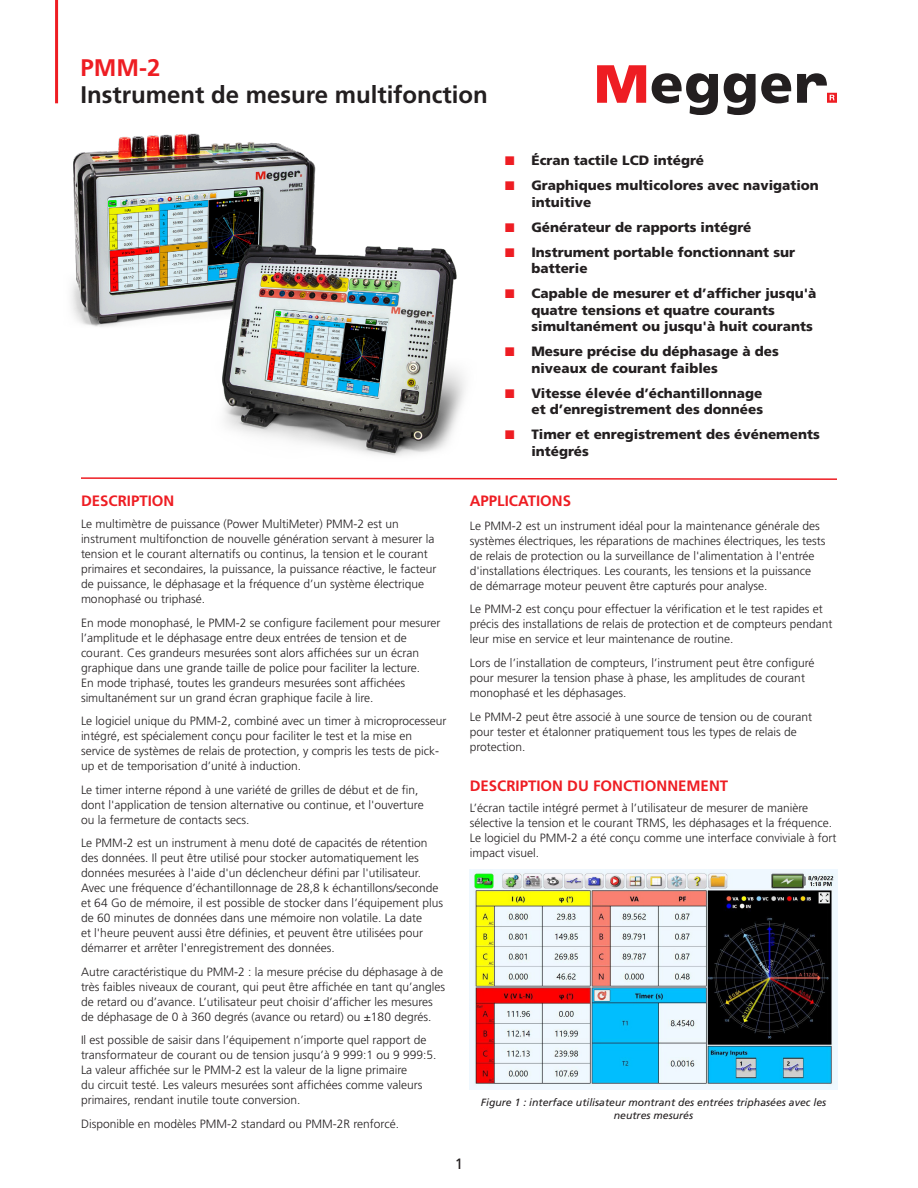
<style>
.page{position:relative;width:918px;height:1188px;background:#fff}
.page>*{position:absolute;margin:0;border:0;box-sizing:border-box;transform-origin:0 0}
.t1{font:700 24px "Frutiger LT Pro";color:#231f20}
.t2{font:700 24px "Frutiger LT Pro";color:#ee1d23}
.Body_Header{font:700 15px "Frutiger LT Std";color:#ee1d23}
.Body_Content{font:700 15px "Frutiger LT Pro";color:#ee1d23}
.Body_Header-2{font:700 15px "Frutiger LT Pro";color:#ee1d23}
.t3{font:15px "Frutiger LT Pro";color:#231f20}
.t4{font:900 13.5px/16.5px "Frutiger LT Pro";color:#231f20}
.Body_Content-2{font:300 12px/15px "Frutiger LT Pro";color:#231f20}
.t5{font:italic 10.5px/12.6px "Frutiger LT Pro";color:#231f20;text-align:center}
</style>
<div class="page">
<svg style="left:597px;top:65px;width:49px;height:38px"></svg>
<svg style="left:652px;top:73px;width:66px;height:42px"></svg>
<svg style="left:724px;top:73px;width:67px;height:42px"></svg>
<svg style="left:797px;top:73px;width:40px;height:30px"></svg>
<hr style="left:55px;top:0;width:3px;height:103px;background:#ee1d23">
<img style="left:470px;top:870px;width:367px;height:220px">
<svg style="left:81px;top:477px;width:756px;height:3px"></svg>
<img style="left:71px;top:133px;width:245px;height:194px">
<img style="left:210px;top:239px;width:255px;height:217px">
<h1 class="t2" style="left:81px;top:54px;width:81px">PMM-2</h1>
<h1 class="t1" style="left:81px;top:81px;width:409px">Instrument de mesure multifonction</h1>
<p class="t4" style="left:531px;top:152px;width:174px">Écran tactile LCD intégré</p>
<p class="t4" style="left:531px;top:177px;width:289px">Graphiques multicolores avec navigation intuitive</p>
<p class="t4" style="left:531px;top:219px;width:221px">Générateur de rapports intégré</p>
<p class="t4" style="left:531px;top:244px;width:265px">Instrument portable fonctionnant sur batterie</p>
<p class="t4" style="left:531px;top:285px;width:286px">Capable de mesurer et d’afficher jusqu'à quatre tensions et quatre courants simultanément ou jusqu'à huit courants</p>
<p class="t4" style="left:531px;top:343px;width:249px">Mesure précise du déphasage à des niveaux de courant faibles</p>
<p class="t4" style="left:531px;top:385px;width:233px">Vitesse élevée d’échantillonnage et d’enregistrement des données</p>
<p class="t4" style="left:531px;top:426px;width:290px">Timer et enregistrement des événements intégrés</p>
<p class="Body_Header-2" style="left:81px;top:492px;width:95px">DESCRIPTION</p>
<p class="Body_Content-2" style="left:81px;top:517px;width:357px">Le multimètre de puissance (Power MultiMeter) PMM-2 est un instrument multifonction de nouvelle génération servant à mesurer la tension et le courant alternatifs ou continus, la tension et le courant primaires et secondaires, la puissance, la puissance réactive, le facteur de puissance, le déphasage et la fréquence d’un système électrique monophasé ou triphasé.</p>
<p class="Body_Content-2" style="left:81px;top:615px;width:361px">En mode monophasé, le PMM-2 se configure facilement pour mesurer l’amplitude et le déphasage entre deux entrées de tension et de courant. Ces grandeurs mesurées sont alors affichées sur un écran graphique dans une grande taille de police pour faciliter la lecture.<br>En mode triphasé, toutes les grandeurs mesurées sont affichées simultanément sur un grand écran graphique facile à lire.</p>
<p class="Body_Content-2" style="left:81px;top:714px;width:367px">Le logiciel unique du PMM-2, combiné avec un timer à microprocesseur intégré, est spécialement conçu pour faciliter le test et la mise en service de systèmes de relais de protection, y compris les tests de pick&shy;up et de temporisation d’unité à induction.</p>
<p class="Body_Content-2" style="left:81px;top:782px;width:344px">Le timer interne répond à une variété de grilles de début et de fin, dont l'application de tension alternative ou continue, et l'ouverture ou la fermeture de contacts secs.</p>
<p class="Body_Content-2" style="left:81px;top:836px;width:364px">Le PMM-2 est un instrument à menu doté de capacités de rétention des données. Il peut être utilisé pour stocker automatiquement les données mesurées à l'aide d'un déclencheur défini par l'utilisateur.<br>Avec une fréquence d’échantillonnage de 28,8 k échantillons/seconde et 64 Go de mémoire, il est possible de stocker dans l’équipement plus de 60 minutes de données dans une mémoire non volatile. La date<br>et l'heure peuvent aussi être définies, et peuvent être utilisées pour démarrer et arrêter l'enregistrement des données.</p>
<p class="Body_Content-2" style="left:81px;top:964px;width:366px">Autre caractéristique du PMM-2 : la mesure précise du déphasage à de très faibles niveaux de courant, qui peut être affichée en tant qu’angles de retard ou d’avance. L’utilisateur peut choisir d’afficher les mesures de déphasage de 0 à 360 degrés (avance ou retard) ou ±180 degrés.</p>
<p class="Body_Content-2" style="left:81px;top:1033px;width:357px">Il est possible de saisir dans l’équipement n’importe quel rapport de transformateur de courant ou de tension jusqu’à 9 999:1 ou 9 999:5.<br>La valeur affichée sur le PMM-2 est la valeur de la ligne primaire<br>du circuit testé. Les valeurs mesurées sont affichées comme valeurs primaires, rendant inutile toute conversion.</p>
<p class="Body_Content-2" style="left:81px;top:1116px;width:320px">Disponible en modèles PMM-2 standard ou PMM-2R renforcé.</p>
<p class="Body_Content" style="left:470px;top:492px;width:103px">APPLICATIONS</p>
<p class="Body_Content-2" style="left:470px;top:518px;width:357px">Le PMM-2 est un instrument idéal pour la maintenance générale des systèmes électriques, les réparations de machines électriques, les tests de relais de protection ou la surveillance de l'alimentation à l'entrée d'installations électriques. Les courants, les tensions et la puissance de démarrage moteur peuvent être capturés pour analyse.</p>
<p class="Body_Content-2" style="left:470px;top:602px;width:364px">Le PMM-2 est conçu pour effectuer la vérification et le test rapides et précis des installations de relais de protection et de compteurs pendant leur mise en service et leur maintenance de routine.</p>
<p class="Body_Content-2" style="left:470px;top:655px;width:346px">Lors de l’installation de compteurs, l’instrument peut être configuré pour mesurer la tension phase à phase, les amplitudes de courant monophasé et les déphasages.</p>
<p class="Body_Content-2" style="left:470px;top:709px;width:344px">Le PMM-2 peut être associé à une source de tension ou de courant pour tester et étalonner pratiquement tous les types de relais de protection.</p>
<p class="Body_Header" style="left:470px;top:777px;width:260px">DESCRIPTION DU FONCTIONNEMENT</p>
<p class="Body_Content-2" style="left:470px;top:801px;width:368px">L’écran tactile intégré permet à l’utilisateur de mesurer de manière sélective la tension et le courant TRMS, les déphasages et la fréquence.<br>Le logiciel du PMM-2 a été conçu comme une interface conviviale à fort impact visuel.</p>
<p class="t5" style="left:481px;top:1096px;width:347px">Figure 1 : interface utilisateur montrant des entrées triphasées avec les neutres mesurés</p>
<p class="t3" style="left:455px;top:1155px;width:10px">1</p>
</div>
